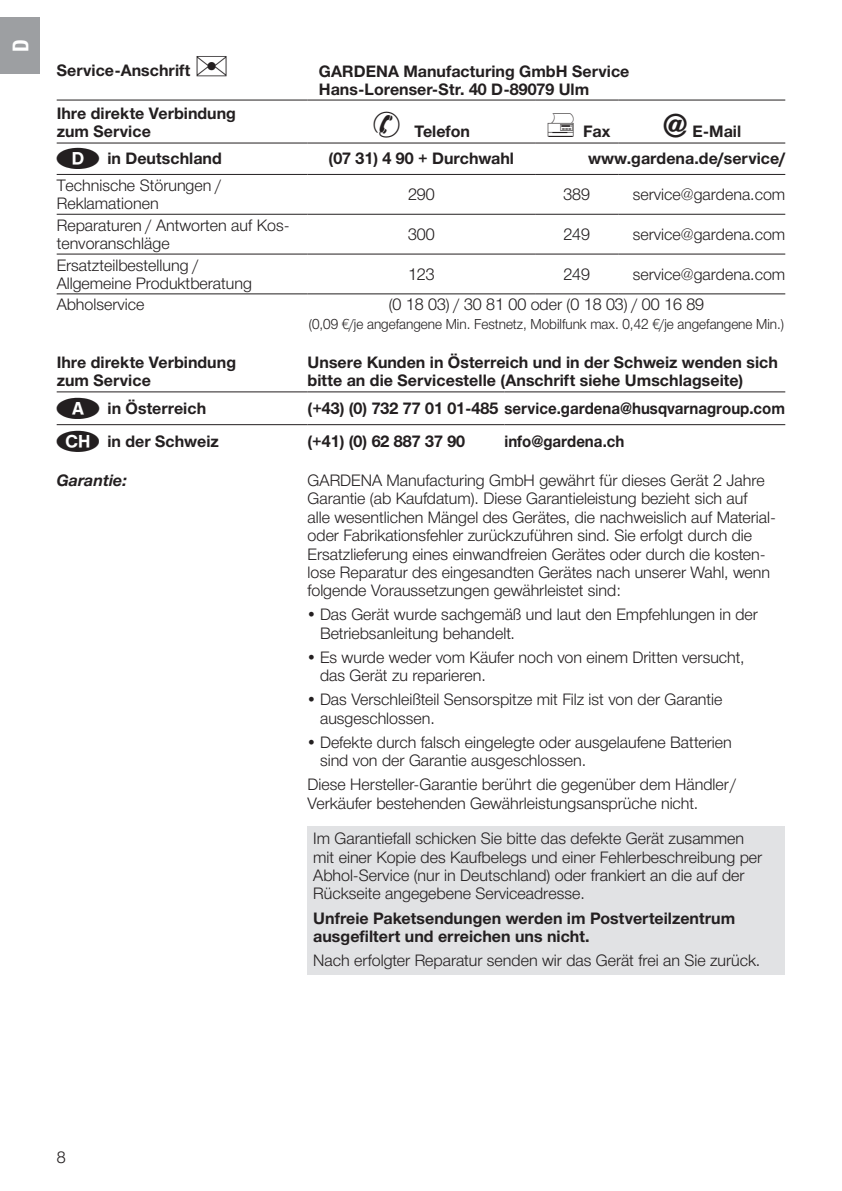
<style>
.page{position:relative;width:842px;height:1191px;background:#fff}
.page>*{position:absolute;margin:0;border:0;box-sizing:border-box;transform-origin:0 0}
.t1{font:700 22px "Gardena Sans Cond";color:#fff}
.t2{font:16px/18.4px "Gardena Sans";color:#231f20}
.t3{font:700 16px/18.4px "Gardena Sans";color:#231f20}
.t4{font:700 16px "Gardena Sans";color:#231f20;scale:.94 1}
.t5{font:italic 700 16px "Gardena Sans";color:#231f20}
.t6{font:14px "Gardena Sans";color:#231f20;scale:.96 1}
.s1{font-size:32px}
.s2{font-family:"L Kzeichen";font-weight:400;font-size:30px}
</style>
<div class="page">
<hr style="left:57px;top:143px;width:251px;height:1px;background:#231f20">
<hr style="left:308px;top:143px;width:227px;height:1px;background:#231f20">
<hr style="left:535px;top:143px;width:83px;height:1px;background:#231f20">
<hr style="left:618px;top:143px;width:167px;height:1px;background:#231f20">
<hr style="left:57px;top:174px;width:251px;height:1px;background:#231f20">
<hr style="left:308px;top:174px;width:227px;height:1px;background:#231f20">
<hr style="left:535px;top:174px;width:83px;height:1px;background:#231f20">
<hr style="left:618px;top:174px;width:167px;height:1px;background:#231f20">
<hr style="left:57px;top:214px;width:251px;height:1px;background:#231f20">
<hr style="left:308px;top:214px;width:227px;height:1px;background:#231f20">
<hr style="left:535px;top:214px;width:83px;height:1px;background:#231f20">
<hr style="left:618px;top:214px;width:167px;height:1px;background:#231f20">
<hr style="left:57px;top:254px;width:251px;height:1px;background:#231f20">
<hr style="left:308px;top:254px;width:227px;height:1px;background:#231f20">
<hr style="left:535px;top:254px;width:83px;height:1px;background:#231f20">
<hr style="left:618px;top:254px;width:167px;height:1px;background:#231f20">
<hr style="left:57px;top:293px;width:251px;height:1px;background:#231f20">
<hr style="left:308px;top:293px;width:227px;height:1px;background:#231f20">
<hr style="left:535px;top:293px;width:83px;height:1px;background:#231f20">
<hr style="left:618px;top:293px;width:167px;height:1px;background:#231f20">
<hr style="left:57px;top:100px;width:251px;height:1px;background:#231f20">
<hr style="left:308px;top:100px;width:227px;height:1px;background:#231f20">
<hr style="left:535px;top:100px;width:83px;height:1px;background:#231f20">
<hr style="left:618px;top:100px;width:167px;height:1px;background:#231f20">
<hr style="left:57px;top:391px;width:251px;height:1px;background:#231f20">
<hr style="left:308px;top:391px;width:196px;height:1px;background:#231f20">
<hr style="left:504px;top:391px;width:281px;height:1px;background:#231f20">
<hr style="left:57px;top:424px;width:251px;height:1px;background:#231f20">
<hr style="left:308px;top:424px;width:196px;height:1px;background:#231f20">
<hr style="left:504px;top:424px;width:281px;height:1px;background:#231f20">
<div style="left:308px;top:825px;width:477px;height:149px;background:#e1e2e4"></div>
<div style="left:0;top:17px;width:40px;height:57px;background:#9d9fa2"></div>
<h1 class="t1" style="left:5px;top:52px;width:14px;rotate:-90deg">D</h1>
<p class="t3" style="left:57px;top:60px;width:135px">Service-Anschrift</p>
<p class="t3" style="left:319px;top:61px;width:312px">GARDENA Manufacturing GmbH Service<br>Hans-Lorenser-Str. 40 D-89079 Ulm</p>
<p class="t3" style="left:57px;top:103px;width:181px">Ihre direkte Verbindung zum Service</p>
<p class="t3" style="left:414px;top:121px;width:57px">Telefon</p>
<p class="t3" style="left:583px;top:122px;width:29px">Fax</p>
<p class="t3" style="left:662px;top:121px;width:80px"><span class="s1">@</span> E-Mail</p>
<p class="t3" style="left:57px;top:149px;width:167px"><span class="s2">D</span> in Deutschland</p>
<p class="t3" style="left:329px;top:149px;width:187px">(07 31) 4 90 + Durchwahl</p>
<p class="t3" style="left:588px;top:149px;width:199px">www.gardena.de/service/</p>
<p class="t2" style="left:57px;top:175px;width:166px">Technische Störungen /<br>Reklamationen</p>
<p class="t2" style="left:408px;top:184px;width:28px">290</p>
<p class="t2" style="left:563px;top:184px;width:28px">389</p>
<p class="t2" style="left:633px;top:184px;width:154px">service@gardena.com</p>
<p class="t2" style="left:57px;top:215px;width:234px">Reparaturen / Antworten auf Kos&shy;tenvoranschläge</p>
<p class="t2" style="left:408px;top:224px;width:28px">300</p>
<p class="t2" style="left:563px;top:224px;width:28px">249</p>
<p class="t2" style="left:633px;top:224px;width:154px">service@gardena.com</p>
<p class="t2" style="left:57px;top:255px;width:197px">Ersatzteilbestellung /<br>Allgemeine Produktberatung</p>
<p class="t2" style="left:408px;top:264px;width:28px">123</p>
<p class="t2" style="left:563px;top:264px;width:28px">249</p>
<p class="t2" style="left:633px;top:264px;width:154px">service@gardena.com</p>
<p class="t2" style="left:57px;top:295px;width:89px">Abholservice</p>
<p class="t2" style="left:389px;top:295px;width:317px">(0 18 03) / 30 81 00 oder (0 18 03) / 00 16 89</p>
<p class="t6" style="left:309px;top:314px;width:497px">(0,09 €/je angefangene Min. Festnetz, Mobilfunk max. 0,42 €/je angefangene Min.)</p>
<p class="t3" style="left:57px;top:352px;width:181px">Ihre direkte Verbindung zum Service</p>
<p class="t3" style="left:308px;top:352px;width:472px">Unsere Kunden in Österreich und in der Schweiz wenden sich bitte an die Servicestelle (Anschrift siehe Umschlagseite)</p>
<p class="t3" style="left:57px;top:398px;width:151px"><span class="s2">A</span> in Österreich</p>
<p class="t3" style="left:308px;top:398px;width:479px">(+43) (0) 732 77 01 01-485 service.gardena@husqvarnagroup.com</p>
<p class="t3" style="left:57px;top:431px;width:164px"><span class="s2">C</span> in der Schweiz</p>
<p class="t3" style="left:308px;top:431px;width:159px">(+41) (0) 62 887 37 90</p>
<p class="t4" style="left:504px;top:429px;width:129px">info@gardena.ch</p>
<p class="t5" style="left:57px;top:468px;width:72px">Garantie:</p>
<p class="t2" style="left:308px;top:470px;width:468px">GARDENA Manufacturing GmbH gewährt für dieses Gerät 2 Jahre Garantie (ab Kaufdatum). Diese Garantieleistung bezieht sich auf alle wesentlichen Mängel des Gerätes, die nachweislich auf Material&shy;oder Fabrikationsfehler zurückzuführen sind. Sie erfolgt durch die Ersatzlieferung eines einwandfreien Gerätes oder durch die kosten&shy;lose Reparatur des eingesandten Gerätes nach unserer Wahl, wenn folgende Voraussetzungen gewährleistet sind:</p>
<p class="t2" style="left:320px;top:605px;width:439px;text-indent:-12px">• Das Gerät wurde sachgemäß und laut den Empfehlungen in der<br>Betriebsanleitung behandelt.</p>
<p class="t2" style="left:320px;top:647px;width:426px;text-indent:-12px">• Es wurde weder vom Käufer noch von einem Dritten versucht, das Gerät zu reparieren.</p>
<p class="t2" style="left:320px;top:690px;width:404px;text-indent:-12px">• Das Verschleißteil Sensorspitze mit Filz ist von der Garantie ausgeschlossen.</p>
<p class="t2" style="left:320px;top:732px;width:413px;text-indent:-12px">• Defekte durch falsch eingelegte oder ausgelaufene Batterien sind von der Garantie ausgeschlossen.</p>
<p class="t2" style="left:308px;top:774px;width:430px">Diese Hersteller-Garantie berührt die gegenüber dem Händler/<br>Verkäufer bestehenden Gewährleistungsansprüche nicht.</p>
<p class="t2" style="left:313px;top:828px;width:450px">Im Garantiefall schicken Sie bitte das defekte Gerät zusammen mit einer Kopie des Kaufbelegs und einer Fehlerbeschreibung per Abhol-Service (nur in Deutschland) oder frankiert an die auf der Rückseite angegebene Serviceadresse.</p>
<p class="t3" style="left:313px;top:907px;width:423px">Unfreie Paketsendungen werden im Postverteilzentrum ausgefiltert und erreichen uns nicht.</p>
<p class="t2" style="left:313px;top:950px;width:449px">Nach erfolgter Reparatur senden wir das Gerät frei an Sie zurück.</p>
<p class="t2" style="left:57px;top:1147px;width:10px">8</p>
</div>
